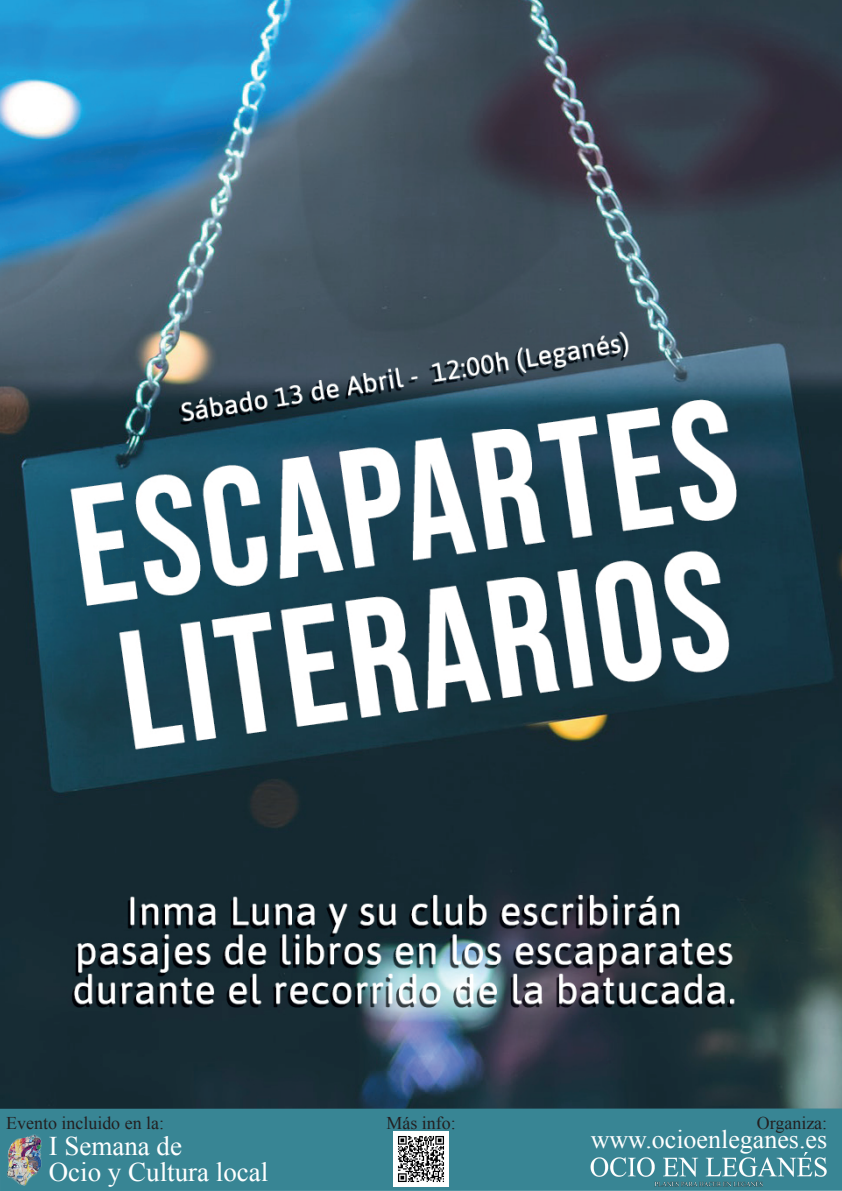
<style>
.page{position:relative;width:842px;height:1191px;background:#fff}
.page>*{position:absolute;margin:0;border:0;box-sizing:border-box;transform-origin:0 0}
.t1{font:27px/25px "Times New Roman";color:#fff}
.t2{font:26px "Times New Roman";color:#fff}
.t3{font:17.9px "Times New Roman";color:#231f20}
</style>
<div class="page">
<img style="left:0;top:0;width:842px;height:1108px">
<div style="left:0;top:1108px;width:842px;height:83px;background:#388594"></div>
<img style="left:394px;top:1131px;width:55px;height:55px">
<img style="left:7px;top:1134px;width:35px;height:52px">
<img style="left:590px;top:1152px;width:237px;height:35px">
<p class="t3" style="left:6px;top:1110px;width:159px">Evento incluido en la:</p>
<p class="t3" style="left:386px;top:1110px;width:71px">Más info:</p>
<p class="t3" style="left:757px;top:1110px;width:72px">Organiza:</p>
<h1 class="t1" style="left:49px;top:1133px;width:221px">I Semana de<br>Ocio y Cultura local</h1>
<h2 class="t2" style="left:591px;top:1122px;width:238px">www.ocioenleganes.es</h2>
</div>
